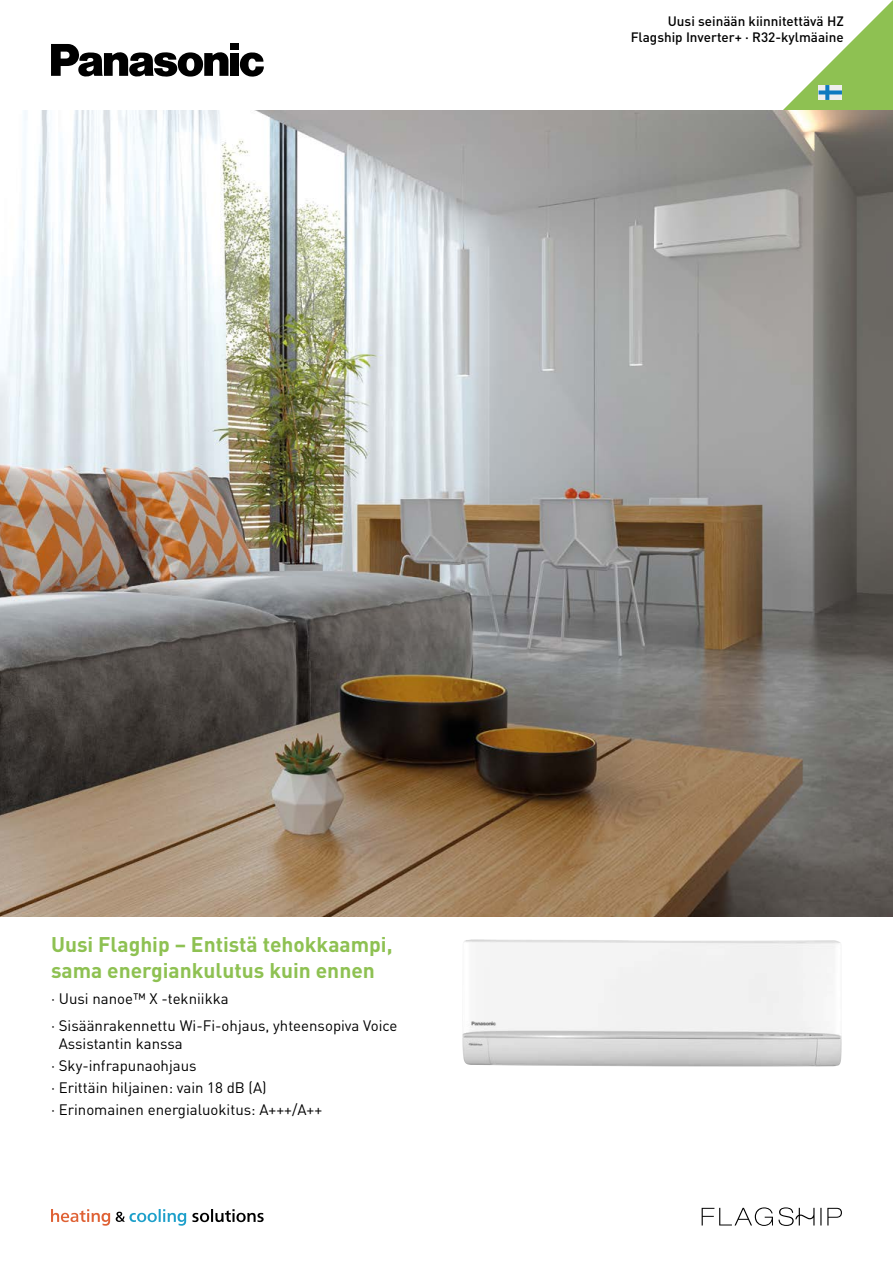
<style>
.page{position:relative;width:893px;height:1263px;background:#fff}
.page>*{position:absolute;margin:0;border:0;box-sizing:border-box;transform-origin:0 0}
.t1{font:700 21px/25.2px "DIN";color:#8ec152}
.t2{font:15px/22.2px "DIN";color:#000}
.t3{font:500 13.5px/16.2px "DIN";color:#000;text-align:right}
</style>
<div class="page">
<img style="left:462px;top:939px;width:380px;height:128px">
<img style="left:0;top:111px;width:893px;height:805px">
<svg style="left:240px;top:52px;width:24px;height:25px"></svg>
<div style="left:230px;top:44px;width:9px;height:6px;background:#000"></div>
<div style="left:230px;top:53px;width:9px;height:23px;background:#000"></div>
<svg style="left:51px;top:44px;width:177px;height:33px"></svg>
<svg style="left:192px;top:1209px;width:72px;height:13px"></svg>
<svg style="left:116px;top:1209px;width:70px;height:17px"></svg>
<svg style="left:51px;top:1209px;width:59px;height:17px"></svg>
<svg style="left:702px;top:1207px;width:140px;height:19px"></svg>
<svg style="left:782px;top:0;width:111px;height:111px"></svg>
<p class="t3" style="left:631px;top:13px;width:215px">Uusi seinään kiinnitettävä HZ<br>Flagship Inverter+ · R32-kylmäaine</p>
<h1 class="t1" style="left:51px;top:931px;width:343px">Uusi Flaghip – Entistä tehokkaampi, sama energiankulutus kuin ennen</h1>
<p class="t2" style="left:51px;top:985px;width:348px;line-height:26.5px">· Uusi nanoe™ X -tekniikka<br>· Sisäänrakennettu Wi-Fi-ohjaus, yhteensopiva Voice</p>
<p class="t2" style="left:51px;top:1032px;width:273px;text-indent:8px">Assistantin kanssa<br>· Sky-infrapunaohjaus<br>· Erittäin hiljainen: vain 18 dB (A)<br>· Erinomainen energialuokitus: A+++/A++</p>
</div>
